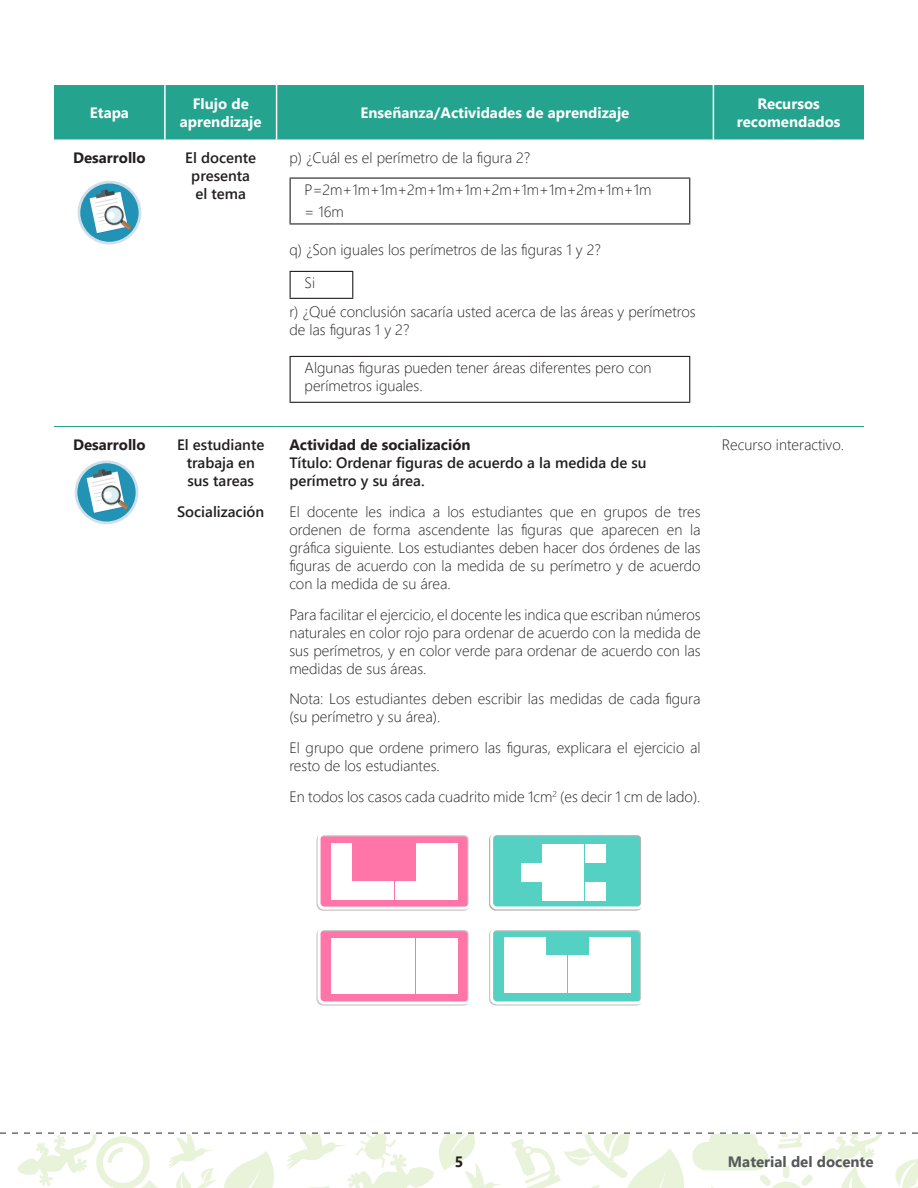
<style>
.page{position:relative;width:918px;height:1188px;background:#fff}
.page>*{position:absolute;margin:0;border:0;box-sizing:border-box;transform-origin:0 0}
.Tex_gen{font:300 15px/18px "Segoe UI";color:#231f20}
.Tex_gen-2{font:600 15px/18px "Segoe UI";color:#231f20;text-align:center}
.Tex_gen-3{font:700 15px/18px "Segoe UI";color:#fff;text-align:center}
.Tex_gen-4{font:700 15px "Segoe UI";color:#231f20}
.t1{font:700 15px "Segoe UI";color:#57585a}
.s1{font-weight:700}
</style>
<div class="page">
<svg style="left:0;top:1132px;width:918px;height:56px"></svg>
<div style="left:54px;top:85px;width:810px;height:54px;background:#24a38f"></div>
<hr style="left:164px;top:85px;width:2px;height:54px;background:#fff">
<hr style="left:276px;top:85px;width:1px;height:54px;background:#fff">
<hr style="left:713px;top:85px;width:1px;height:54px;background:#fff">
<hr style="left:54px;top:426px;width:111px;height:1px;background:#24a38f">
<hr style="left:165px;top:426px;width:112px;height:1px;background:#24a38f">
<hr style="left:277px;top:426px;width:436px;height:1px;background:#24a38f">
<hr style="left:713px;top:426px;width:151px;height:1px;background:#24a38f">
<svg style="left:78px;top:181px;width:63px;height:64px"></svg>
<div style="left:80px;top:184px;width:59px;height:58px;background:#2293b4;border-radius:50%"></div>
<svg style="left:90px;top:189px;width:42px;height:45px"></svg>
<hr style="left:290px;top:178px;width:400px;height:1px;background:#231f20">
<hr style="left:290px;top:179px;width:1px;height:44px;background:#231f20">
<hr style="left:689px;top:179px;width:1px;height:44px;background:#231f20">
<hr style="left:290px;top:223px;width:400px;height:2px;background:#231f20">
<hr style="left:290px;top:356px;width:400px;height:1px;background:#231f20">
<hr style="left:290px;top:357px;width:1px;height:45px;background:#231f20">
<hr style="left:689px;top:357px;width:1px;height:45px;background:#231f20">
<hr style="left:290px;top:402px;width:400px;height:1px;background:#231f20">
<hr style="left:290px;top:271px;width:63px;height:1px;background:#231f20">
<svg style="left:290px;top:272px;width:1px;height:26px"></svg>
<svg style="left:352px;top:272px;width:1px;height:26px"></svg>
<hr style="left:290px;top:298px;width:63px;height:1px;background:#231f20">
<div style="left:75px;top:460px;width:63px;height:64px;background:#cfe0ea;border-radius:50%"></div>
<div style="left:77px;top:463px;width:59px;height:59px;background:#2293b4;border-radius:50%"></div>
<svg style="left:87px;top:469px;width:42px;height:44px"></svg>
<div style="left:319px;top:929px;width:151px;height:74px;background:#ff75a8;border-radius:5px"></div>
<div style="left:352px;top:957px;width:21px;height:18px;background:#fff"></div>
<div style="left:373px;top:976px;width:21px;height:18px;background:#fff"></div>
<div style="left:395px;top:976px;width:20px;height:18px;background:#fff"></div>
<div style="left:352px;top:976px;width:21px;height:18px;background:#fff"></div>
<div style="left:373px;top:957px;width:21px;height:18px;background:#fff"></div>
<div style="left:437px;top:938px;width:21px;height:18px;background:#fff"></div>
<div style="left:331px;top:976px;width:21px;height:18px;background:#fff"></div>
<div style="left:395px;top:957px;width:20px;height:18px;background:#fff"></div>
<div style="left:416px;top:957px;width:20px;height:18px;background:#fff"></div>
<div style="left:373px;top:938px;width:21px;height:18px;background:#fff"></div>
<div style="left:416px;top:976px;width:20px;height:18px;background:#fff"></div>
<div style="left:395px;top:938px;width:20px;height:18px;background:#fff"></div>
<div style="left:352px;top:938px;width:21px;height:18px;background:#fff"></div>
<div style="left:331px;top:957px;width:21px;height:18px;background:#fff"></div>
<div style="left:331px;top:938px;width:21px;height:18px;background:#fff"></div>
<div style="left:437px;top:976px;width:21px;height:18px;background:#fff"></div>
<div style="left:437px;top:957px;width:21px;height:18px;background:#fff"></div>
<div style="left:416px;top:938px;width:20px;height:18px;background:#fff"></div>
<div style="left:316px;top:928px;width:154px;height:78px;border:3px solid #c7c7c7;border-radius:5px"></div>
<div style="left:318px;top:927px;width:153px;height:77px;border:3px solid #fff;border-radius:5px"></div>
<div style="left:491px;top:835px;width:151px;height:74px;background:#54d1c2;border-radius:5px"></div>
<div style="left:542px;top:882px;width:21px;height:19px;background:#fff"></div>
<div style="left:521px;top:863px;width:21px;height:19px;background:#fff"></div>
<div style="left:585px;top:845px;width:20px;height:18px;background:#fff"></div>
<div style="left:542px;top:863px;width:21px;height:19px;background:#fff"></div>
<div style="left:563px;top:863px;width:21px;height:19px;background:#fff"></div>
<div style="left:563px;top:882px;width:21px;height:19px;background:#fff"></div>
<div style="left:542px;top:845px;width:21px;height:18px;background:#fff"></div>
<div style="left:585px;top:882px;width:20px;height:19px;background:#fff"></div>
<div style="left:563px;top:845px;width:21px;height:18px;background:#fff"></div>
<div style="left:489px;top:833px;width:154px;height:78px;border:3px solid #b3b3b3;border-radius:5px"></div>
<div style="left:490px;top:832px;width:154px;height:77px;border:3px solid #fff;border-radius:5px"></div>
<div style="left:492px;top:929px;width:151px;height:74px;background:#54d1c2;border-radius:5px"></div>
<div style="left:525px;top:956px;width:21px;height:18px;background:#fff"></div>
<div style="left:547px;top:975px;width:20px;height:18px;background:#fff"></div>
<div style="left:568px;top:975px;width:21px;height:18px;background:#fff"></div>
<div style="left:525px;top:975px;width:21px;height:18px;background:#fff"></div>
<div style="left:547px;top:956px;width:20px;height:18px;background:#fff"></div>
<div style="left:610px;top:937px;width:21px;height:18px;background:#fff"></div>
<div style="left:504px;top:975px;width:21px;height:18px;background:#fff"></div>
<div style="left:568px;top:956px;width:21px;height:18px;background:#fff"></div>
<div style="left:589px;top:956px;width:21px;height:18px;background:#fff"></div>
<div style="left:589px;top:975px;width:21px;height:18px;background:#fff"></div>
<div style="left:525px;top:937px;width:21px;height:18px;background:#fff"></div>
<div style="left:504px;top:956px;width:21px;height:18px;background:#fff"></div>
<div style="left:504px;top:937px;width:21px;height:18px;background:#fff"></div>
<div style="left:610px;top:975px;width:21px;height:18px;background:#fff"></div>
<div style="left:610px;top:956px;width:21px;height:18px;background:#fff"></div>
<div style="left:589px;top:937px;width:21px;height:18px;background:#fff"></div>
<div style="left:489px;top:928px;width:154px;height:78px;border:3px solid #c7c7c7;border-radius:5px"></div>
<div style="left:490px;top:927px;width:154px;height:77px;border:3px solid #fff;border-radius:5px"></div>
<div style="left:319px;top:833px;width:151px;height:75px;background:#ff75a8;border-radius:5px"></div>
<div style="left:374px;top:882px;width:20px;height:18px;background:#fff"></div>
<div style="left:395px;top:882px;width:20px;height:18px;background:#fff"></div>
<div style="left:352px;top:882px;width:21px;height:18px;background:#fff"></div>
<div style="left:437px;top:844px;width:21px;height:18px;background:#fff"></div>
<div style="left:331px;top:882px;width:21px;height:18px;background:#fff"></div>
<div style="left:416px;top:863px;width:21px;height:18px;background:#fff"></div>
<div style="left:416px;top:882px;width:21px;height:18px;background:#fff"></div>
<div style="left:331px;top:863px;width:21px;height:18px;background:#fff"></div>
<div style="left:331px;top:844px;width:21px;height:18px;background:#fff"></div>
<div style="left:437px;top:882px;width:21px;height:18px;background:#fff"></div>
<div style="left:437px;top:863px;width:21px;height:18px;background:#fff"></div>
<div style="left:416px;top:844px;width:21px;height:18px;background:#fff"></div>
<div style="left:316px;top:834px;width:154px;height:77px;border:3px solid #c7c7c7;border-radius:5px"></div>
<div style="left:318px;top:832px;width:153px;height:78px;border:3px solid #fff;border-radius:5px"></div>
<p class="Tex_gen-3" style="left:90px;top:103px;width:41px">Etapa</p>
<p class="Tex_gen-3" style="left:180px;top:94px;width:83px">Flujo de aprendizaje</p>
<p class="Tex_gen-3" style="left:361px;top:103px;width:270px">Enseñanza/Actividades de aprendizaje</p>
<p class="Tex_gen-3" style="left:737px;top:94px;width:105px">Recursos recomendados</p>
<p class="Tex_gen-4" style="left:73px;top:145px;width:74px">Desarrollo</p>
<p class="Tex_gen-2" style="left:185px;top:148px;width:72px">El docente presenta el tema</p>
<p class="Tex_gen" style="left:289px;top:148px;width:243px">p) ¿Cuál es el perímetro de la figura 2?</p>
<p class="Tex_gen" style="left:305px;top:180px;width:348px">P=2m+1m+1m+2m+1m+1m+2m+1m+1m+2m+1m+1m</p>
<p class="Tex_gen" style="left:305px;top:202px;width:41px">= 16m</p>
<p class="Tex_gen" style="left:289px;top:240px;width:313px">q) ¿Son iguales los perímetros de las figuras 1 y 2?</p>
<p class="Tex_gen" style="left:305px;top:273px;width:12px">Si</p>
<p class="Tex_gen" style="left:289px;top:302px;width:408px">r) ¿Qué conclusión sacaría usted acerca de las áreas y perímetros de las figuras 1 y 2?</p>
<p class="Tex_gen-4" style="left:73px;top:433px;width:74px">Desarrollo</p>
<p class="Tex_gen-2" style="left:177px;top:436px;width:89px">El estudiante trabaja en sus tareas</p>
<p class="Tex_gen-2" style="left:177px;top:502px;width:89px">Socialización</p>
<p class="Tex_gen" style="left:305px;top:358px;width:348px">Algunas figuras pueden tener áreas diferentes pero con perímetros iguales.</p>
<p class="Tex_gen-2" style="left:289px;top:436px;width:359px;text-align:left"><span class="s1">Actividad de socialización<br></span>Título: Ordenar figuras de acuerdo a la medida de su perímetro y su área.</p>
<p class="Tex_gen" style="left:289px;top:502px;width:413px;text-align:justify">El docente les indica a los estudiantes que en grupos de tres ordenen de forma ascendente las figuras que aparecen en la gráfica siguiente. Los estudiantes deben hacer dos órdenes de las figuras de acuerdo con la medida de su perímetro y de acuerdo con la medida de su área.</p>
<p class="Tex_gen" style="left:289px;top:605px;width:413px;text-align:justify">Para facilitar el ejercicio, el docente les indica que escriban números naturales en color rojo para ordenar de acuerdo con la medida de sus perímetros, y en color verde para ordenar de acuerdo con las medidas de sus áreas.</p>
<p class="Tex_gen" style="left:289px;top:689px;width:413px">Nota: Los estudiantes deben escribir las medidas de cada figura (su perímetro y su área).</p>
<p class="Tex_gen" style="left:289px;top:738px;width:413px">El grupo que ordene primero las figuras, explicara el ejercicio al resto de los estudiantes.</p>
<p class="Tex_gen" style="left:289px;top:787px;width:413px">En todos los casos cada cuadrito mide 1cm<sup>2</sup> (es decir 1 cm de lado).</p>
<p class="Tex_gen" style="left:722px;top:435px;width:124px">Recurso interactivo.</p>
<p class="Tex_gen-4" style="left:455px;top:1150px;width:10px">5</p>
<p class="t1" style="left:728px;top:1149px;width:147px">Material del docente</p>
</div>
